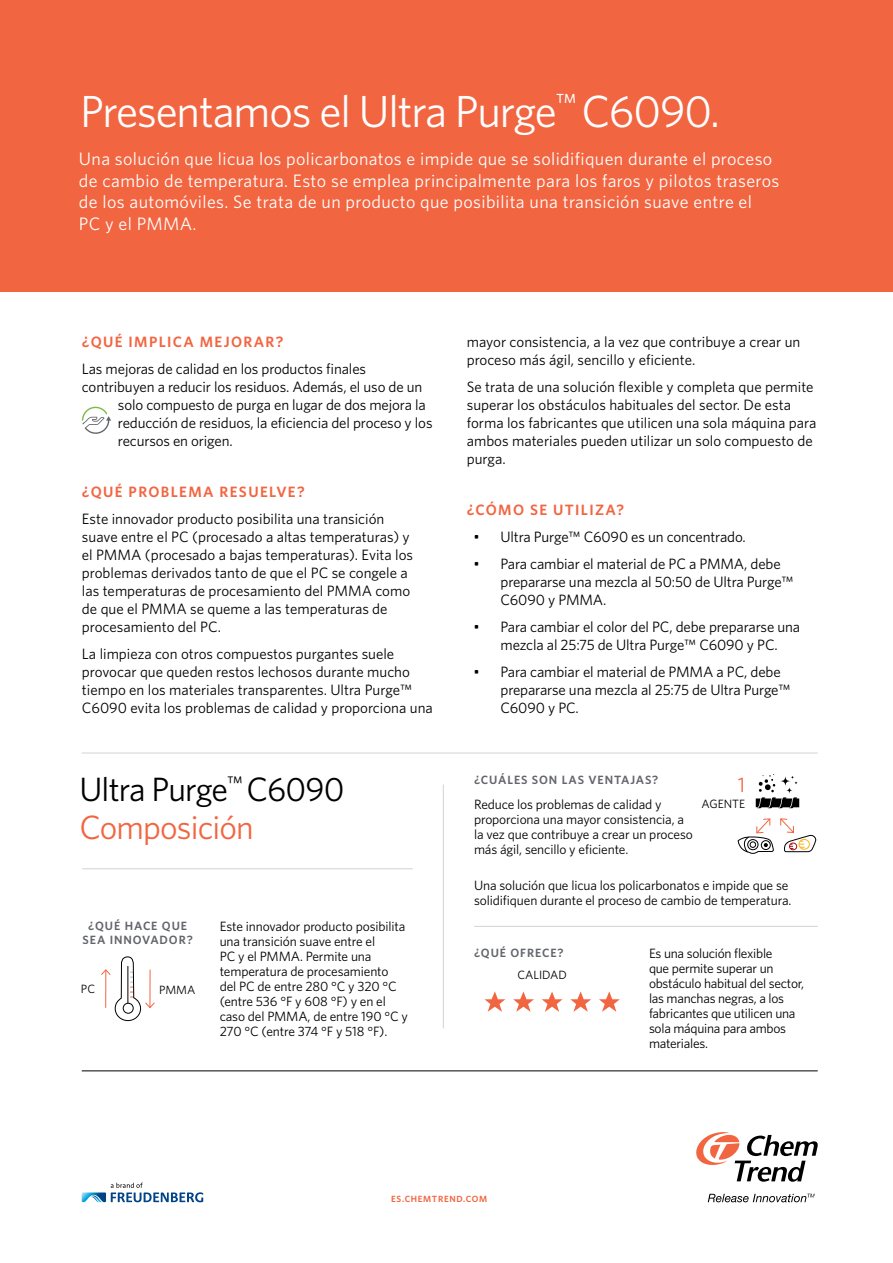
<style>
.page{position:relative;width:893px;height:1263px;background:#fff}
.page>*{position:absolute;margin:0;border:0;box-sizing:border-box;transform-origin:0 0}
.t1{font:45px "Whitney";letter-spacing:-.025em;color:#fff}
.t2{font:33.75px "Whitney";letter-spacing:-.025em;color:#000}
.t3{font:33.6px "Whitney";letter-spacing:-.025em;color:#f26541}
.t4{font:21px "Whitney";color:#f26541}
.t5{font:18px/21.6px "Whitney";letter-spacing:.02em;color:#fff}
.t6{font:15px/18px "Whitney";color:#000}
.t7{font:600 15px "Whitney";letter-spacing:.09em;color:#f26541}
.t8{font:13.5px/15px "Whitney";letter-spacing:-.01em;color:#000}
.t9{font:600 12px/14.4px "Whitney";letter-spacing:.075em;color:#63656b;text-align:center}
.t10{font:12px "Whitney";color:#000}
.t11{font:600 9px "Whitney";letter-spacing:.075em;color:#f26541}
</style>
<div class="page">
<div style="left:0;top:0;width:893px;height:291px;background:#f26541"></div>
<svg style="left:708px;top:1194px;width:107px;height:8px"></svg>
<svg style="left:696px;top:1132px;width:122px;height:50px"></svg>
<svg style="left:82px;top:1183px;width:121px;height:19px"></svg>
<hr style="left:82px;top:1070px;width:736px;height:1px;background:#000">
<hr style="left:82px;top:753px;width:736px;height:1px;background:#d1d3d4">
<svg style="left:82px;top:406px;width:29px;height:28px"></svg>
<hr style="left:474px;top:926px;width:344px;height:1px;background:#d1d3d4">
<hr style="left:443px;top:784px;width:1px;height:244px;background:#d1d3d4">
<hr style="left:82px;top:868px;width:331px;height:1px;background:#d1d3d4">
<svg style="left:570px;top:991px;width:21px;height:21px"></svg>
<svg style="left:513px;top:991px;width:21px;height:21px"></svg>
<svg style="left:485px;top:991px;width:20px;height:21px"></svg>
<svg style="left:599px;top:991px;width:21px;height:21px"></svg>
<svg style="left:542px;top:991px;width:21px;height:21px"></svg>
<svg style="left:101px;top:956px;width:54px;height:65px"></svg>
<svg style="left:780px;top:818px;width:36px;height:34px"></svg>
<svg style="left:756px;top:774px;width:43px;height:34px"></svg>
<svg style="left:738px;top:818px;width:36px;height:36px"></svg>
<h1 class="t1" style="left:80px;top:81px;width:641px">Presentamos el Ultra Purge<sup>™</sup> C6090.</h1>
<p class="t5" style="left:79px;top:148px;width:702px">Una solución que licua los policarbonatos e impide que se solidifiquen durante el proceso de cambio de temperatura. Esto se emplea principalmente para los faros y pilotos traseros de los automóviles. Se trata de un producto que posibilita una transición suave entre el<br>PC y el PMMA.</p>
<p class="t7" style="left:82px;top:332px;width:203px">¿QUÉ IMPLICA MEJORAR?</p>
<p class="t6" style="left:82px;top:360px;width:286px">Las mejoras de calidad en los productos finales</p>
<p class="t6" style="left:82px;top:378px;width:342px">contribuyen a reducir los residuos. Además, el uso de un</p>
<p class="t6" style="left:118px;top:396px;width:309px">solo compuesto de purga en lugar de dos mejora la</p>
<p class="t6" style="left:118px;top:414px;width:316px">reducción de residuos, la eficiencia del proceso y los</p>
<p class="t6" style="left:118px;top:432px;width:116px">recursos en origen.</p>
<p class="t7" style="left:82px;top:482px;width:224px">¿QUÉ PROBLEMA RESUELVE?</p>
<p class="t6" style="left:82px;top:509px;width:333px">Este innovador producto posibilita una transición suave entre el PC (procesado a altas temperaturas) y el PMMA (procesado a bajas temperaturas). Evita los problemas derivados tanto de que el PC se congele a las temperaturas de procesamiento del PMMA como de que el PMMA se queme a las temperaturas de procesamiento del PC.</p>
<p class="t6" style="left:82px;top:644px;width:352px">La limpieza con otros compuestos purgantes suele provocar que queden restos lechosos durante mucho tiempo en los materiales transparentes. Ultra Purge™ C6090 evita los problemas de calidad y proporciona una</p>
<h2 class="t2" style="left:79px;top:767px;width:267px">Ultra Purge<sup>™</sup> C6090</h2>
<h3 class="t3" style="left:79px;top:805px;width:176px">Composición</h3>
<p class="t9" style="left:83px;top:918px;width:112px">¿QUÉ HACE QUE<br>SEA INNOVADOR?</p>
<p class="t10" style="left:81px;top:981px;width:16px">PC</p>
<p class="t10" style="left:159px;top:982px;width:38px">PMMA</p>
<p class="t8" style="left:220px;top:918px;width:190px">Este innovador producto posibilita una transición suave entre el<br>PC y el PMMA. Permite una temperatura de procesamiento del PC de entre 280 °C y 320 °C (entre 536 °F y 608 °F) y en el caso del PMMA, de entre 190 °C y<br>270 °C (entre 374 °F y 518 °F).</p>
<p class="t6" style="left:467px;top:333px;width:335px">mayor consistencia, a la vez que contribuye a crear un proceso más ágil, sencillo y eficiente.</p>
<p class="t6" style="left:467px;top:378px;width:351px">Se trata de una solución flexible y completa que permite superar los obstáculos habituales del sector. De esta forma los fabricantes que utilicen una sola máquina para ambos materiales pueden utilizar un solo compuesto de purga.</p>
<p class="t7" style="left:467px;top:500px;width:159px">¿CÓMO SE UTILIZA?</p>
<p class="t6" style="left:473px;top:527px;width:274px">• Ultra Purge™ C6090 es un concentrado.</p>
<p class="t6" style="left:500px;top:554px;width:295px;text-indent:-27px">• Para cambiar el material de PC a PMMA, debe prepararse una mezcla al 50:50 de Ultra Purge™<br>C6090 y PMMA.</p>
<p class="t6" style="left:473px;top:617px;width:328px;text-align:center">• Para cambiar el color del PC, debe prepararse una mezcla al 25:75 de Ultra Purge™ C6090 y PC.</p>
<p class="t6" style="left:500px;top:662px;width:291px;text-indent:-27px">• Para cambiar el material de PMMA a PC, debe prepararse una mezcla al 25:75 de Ultra Purge™<br>C6090 y PC.</p>
<p class="t9" style="left:474px;top:772px;width:186px">¿CUÁLES SON LAS VENTAJAS?</p>
<p class="t8" style="left:474px;top:797px;width:220px">Reduce los problemas de calidad y proporciona una mayor consistencia, a la vez que contribuye a crear un proceso más ágil, sencillo y eficiente.</p>
<h3 class="t4" style="left:738px;top:771px;width:9px">1</h3>
<p class="t10" style="left:701px;top:796px;width:45px">AGENTE</p>
<p class="t8" style="left:474px;top:877px;width:319px">Una solución que licua los policarbonatos e impide que se solidifiquen durante el proceso de cambio de temperatura.</p>
<p class="t9" style="left:474px;top:945px;width:91px">¿QUÉ OFRECE?</p>
<p class="t10" style="left:518px;top:967px;width:51px">CALIDAD</p>
<p class="t8" style="left:649px;top:945px;width:157px">Es una solución flexible<br>que permite superar un obstáculo habitual del sector, las manchas negras, a los fabricantes que utilicen una sola máquina para ambos materiales.</p>
<p class="t11" style="left:391px;top:1193px;width:97px">ES.CHEMTREND.COM</p>
</div>
